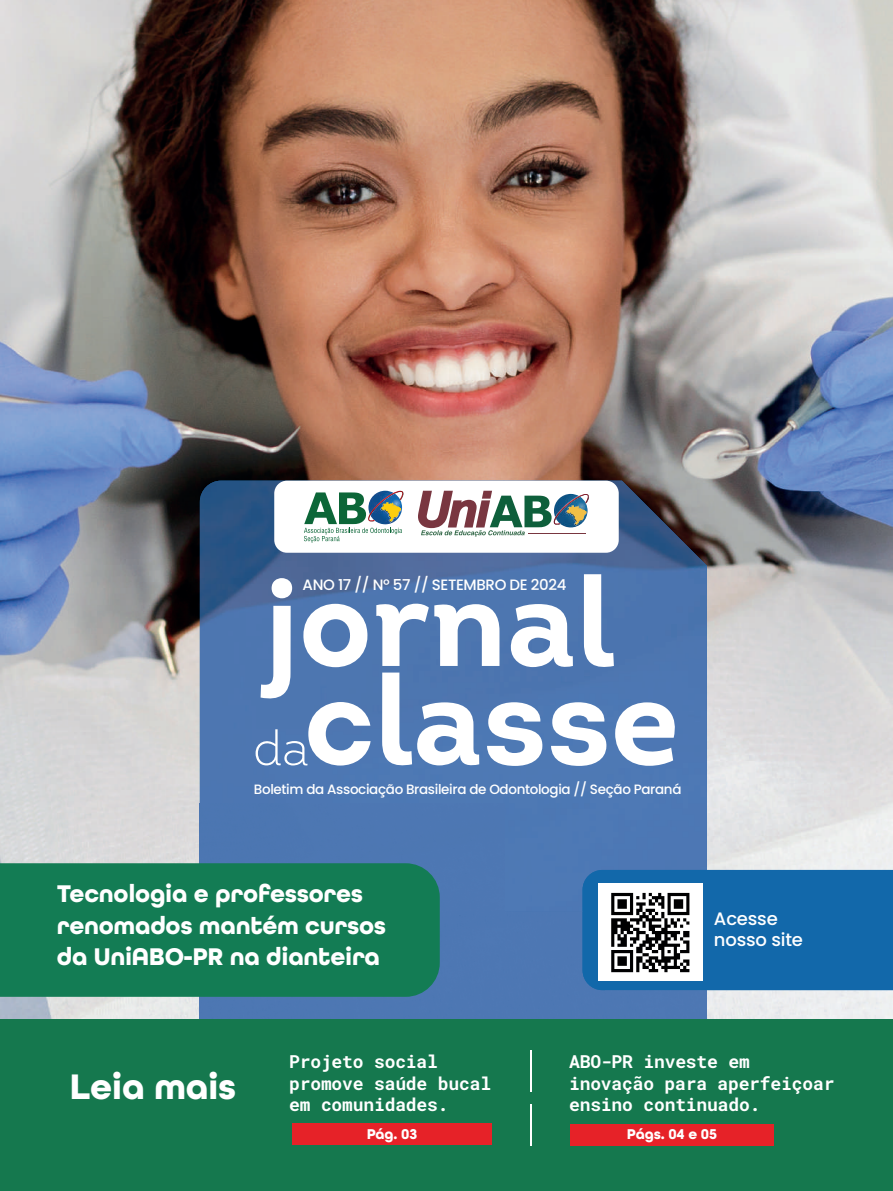
<style>
.page{position:relative;width:893px;height:1191px;background:#fff}
.page>*{position:absolute;margin:0;border:0;box-sizing:border-box;transform-origin:0 0}
.t1{font:700 37.5px "All Round Gothic";letter-spacing:-.01em;color:#fff}
.t2{font:700 25.5px/31.5px "All Round Gothic";letter-spacing:-.01em;color:#fff}
.t3{font:18px/21.6px "Roboto Mono";letter-spacing:-.01em;color:#fff}
.t4{font:500 18px/21.6px "Poppins";letter-spacing:-.01em;color:#fff}
.t5{font:500 15px "Poppins";letter-spacing:-.025em;color:#fff}
.t6{font:700 15px "All Round Gothic";letter-spacing:-.01em;color:#fff}
.t7{font:500 13.5px "Poppins";letter-spacing:-.025em;color:#fff}
</style>
<div class="page">
<img style="left:0;top:0;width:893px;height:1019px">
<img style="left:200px;top:480px;width:304px;height:539px">
<img style="left:504px;top:480px;width:203px;height:431px">
<div style="left:504px;top:911px;width:101px;height:108px;background:#4d77b3"></div>
<div style="left:605px;top:990px;width:102px;height:29px;background:#4d77b3"></div>
<div style="left:0;top:1019px;width:893px;height:172px;background:#15784e"></div>
<div style="left:274px;top:480px;width:345px;height:73px;background:#fff;border-radius:13px"></div>
<svg style="left:304px;top:491px;width:100px;height:51px"></svg>
<svg style="left:418px;top:491px;width:171px;height:46px"></svg>
<hr style="left:530px;top:1104px;width:1px;height:41px;background:#fff">
<div style="left:292px;top:1123px;width:200px;height:21px;background:#e62228"></div>
<div style="left:570px;top:1124px;width:203px;height:21px;background:#e62228"></div>
<hr style="left:530px;top:1050px;width:1px;height:41px;background:#fff">
<svg style="left:256px;top:574px;width:422px;height:193px"></svg>
<div style="left:0;top:863px;width:440px;height:133px;background:#137c54"></div>
<div style="left:583px;top:870px;width:310px;height:120px;background:#1268aa"></div>
<img style="left:599px;top:883px;width:103px;height:97px">
<p class="t5" style="left:303px;top:576px;width:265px">ANO 17 // Nº 57 // SETEMBRO DE 2024</p>
<p class="t7" style="left:254px;top:781px;width:429px">Boletim da Associação Brasileira de Odontologia // Seção Paraná</p>
<h2 class="t2" style="left:57px;top:878px;width:331px">Tecnologia e professores renomados mantém cursos da UniABO-PR na dianteira</h2>
<p class="t4" style="left:714px;top:907px;width:91px">Acesse nosso site</p>
<h1 class="t1" style="left:70px;top:1064px;width:168px">Leia mais</h1>
<p class="t3" style="left:289px;top:1050px;width:203px">Projeto social promove saúde bucal em comunidades.</p>
<p class="t3" style="left:569px;top:1050px;width:267px">ABO-PR investe em inovação para aperfeiçoar ensino continuado.</p>
<p class="t6" style="left:367px;top:1125px;width:52px">Pág. 03</p>
<p class="t6" style="left:627px;top:1125px;width:92px">Págs. 04 e 05</p>
</div>
